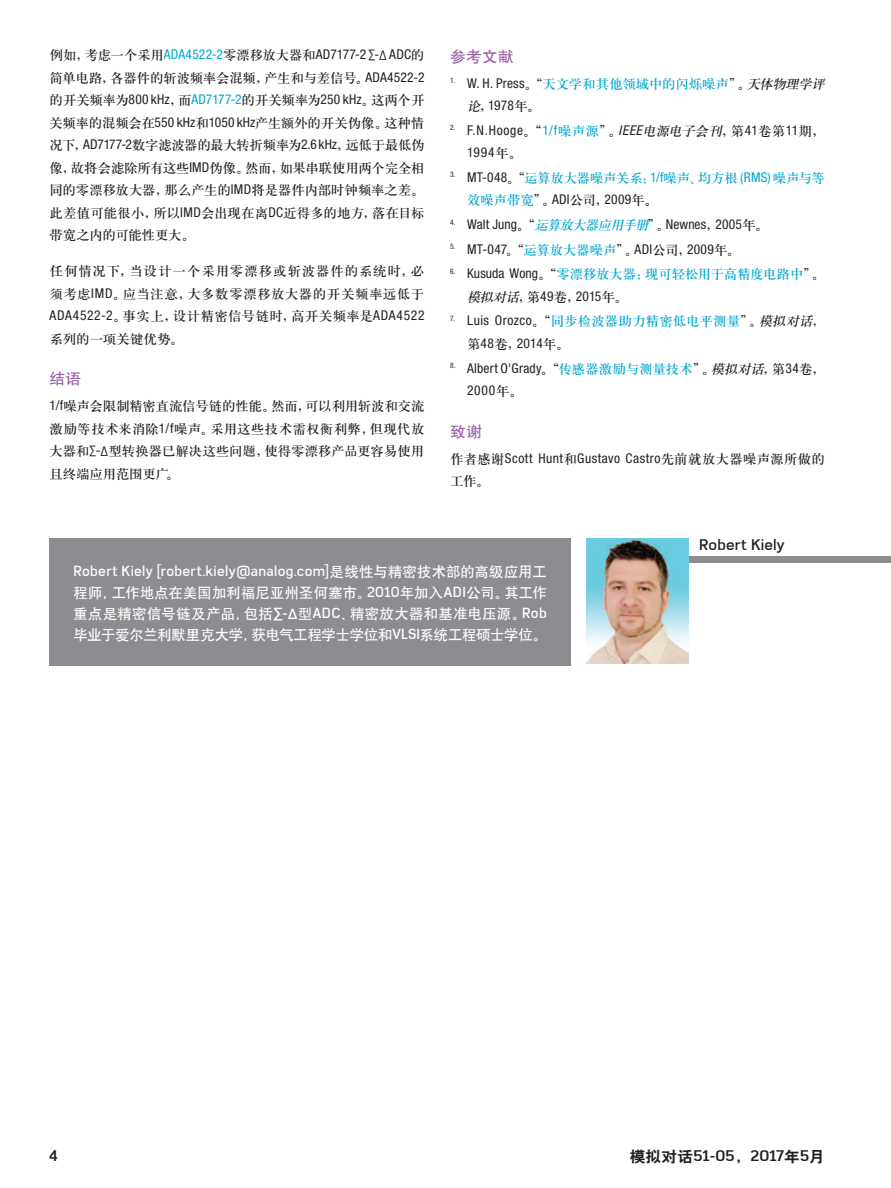
<style>
.page{position:relative;width:891px;height:1188px;background:#fff}
.page>*{position:absolute;margin:0;border:0;box-sizing:border-box;transform-origin:0 0}
.t1{font:700 15px "Azbuka Std";letter-spacing:.01em;color:#231f20;scale:1.05 1}
.H1{font:500 15px "Azbuka Std";letter-spacing:.01em;color:#231f20;scale:1.05 1}
.H1-2{font:15px "H Yb 1 gj";letter-spacing:.02em;color:#9860a8;scale:1.05 1}
.t2{font:700 15px "Azbuka Std";letter-spacing:.01em;color:#231f20}
.Bio{font:14.25px/21px "H Yb 1 gj";color:#fff;text-align:justify}
.Main_Body{font:13.5px/22.5px "H Ya 3 gj";color:#231f20;text-align:justify}
.Main_Body-2{font:condensed 13.5px/22.5px "Helvetica Neue LT Std";letter-spacing:.025em;color:#231f20}
.Main_Body-3{font:13.5px/22.5px "H Ya 3 gj";letter-spacing:-.02em;color:#00a6cf}
.Main_Body-4{font:condensed 13.5px/22.5px "Helvetica Neue LT Std";letter-spacing:.05em;color:#231f20}
.s1{font-family:"Helvetica Neue LT Std";font-stretch:condensed;color:#00a6cf}
.s2{font-family:"Helvetica Neue LT Std";font-stretch:condensed}
.s3{font-family:"Helvetica Neue LT Std";font-stretch:condensed;color:#231f20}
.s4{color:#231f20}
.s5{font-style:italic;color:#231f20}
.s6{font-family:"H Ya 3 gj";font-stretch:normal}
.s7{color:#00a6cf}
.s8{font-family:"H Ya 3 gj";font-stretch:normal;color:#00a6cf}
.s9{font-style:italic}
.s10{font-family:"H Ya 3 gj";font-style:italic;font-stretch:normal}
.s11{font-family:"H Ya 3 gj";font-style:italic;font-stretch:normal;color:#00a6cf}
.s12{font-family:"Azbuka Std";font-weight:500}
.s13{font-family:"H Yb 2 gj";font-weight:400}
</style>
<div class="page">
<div style="left:50px;top:538px;width:521px;height:128px;background:#8c8d90"></div>
<div style="left:638px;top:556px;width:253px;height:6px;background:#8c8d90"></div>
<img style="left:587px;top:538px;width:102px;height:126px">
<p class="Main_Body" style="left:50px;top:44px;width:377px">例如，考虑一个采用<span class="s1">ADA4522-2</span>零漂移放大器和<span class="s2">AD7177-2 ∑-∆ ADC</span>的简单电路，各器件的斩波频率会混频，产生和与差信号。<span class="s2">ADA4522-2</span>的开关频率为<span class="s2">800 kHz</span>，而<span class="s1">AD7177-2</span>的开关频率为<span class="s2">250 kHz</span>。这两个开关频率的混频会在<span class="s2">550 kHz</span>和<span class="s2">1050 kHz</span>产生额外的开关伪像。这种情况下，<span class="s2">AD7177-2</span>数字滤波器的最大转折频率为<span class="s2">2.6 kHz</span>，远低于最低伪像，故将会滤除所有这些<span class="s2">IMD</span>伪像。然而，如果串联使用两个完全相同的零漂移放大器，那么产生的<span class="s2">IMD</span>将是器件内部时钟频率之差。此差值可能很小，所以<span class="s2">IMD</span>会出现在离<span class="s2">DC</span>近得多的地方，落在目标带宽之内的可能性更大。</p>
<p class="Main_Body" style="left:50px;top:260px;width:376px">任何情况下，当设计一个采用零漂移或斩波器件的系统时，必须考虑<span class="s2">IMD</span>。应当注意，大多数零漂移放大器的开关频率远低于<span class="s2">ADA4522-2</span>。事实上，设计精密信号链时，高开关频率是<span class="s2">ADA4522</span>系列的一项关键优势。</p>
<p class="H1-2" style="left:50px;top:371px;width:32px">结语</p>
<p class="Main_Body" style="left:50px;top:395px;width:377px"><span class="s2">1/f</span>噪声会限制精密直流信号链的性能。然而，可以利用斩波和交流激励等技术来消除<span class="s2">1/f</span>噪声。采用这些技术需权衡利弊，但现代放大器和<span class="s2">∑-∆</span>型转换器已解决这些问题，使得零漂移产品更容易使用且终端应用范围更广。</p>
<p class="H1-2" style="left:450px;top:49px;width:62px">参考文献</p>
<p class="Main_Body-3" style="left:467px;top:72px;width:362px;text-indent:-17px"><sup>1.</sup> <span class="s3">W. H. Press</span><span class="s4">。“</span>天文学和其他领域中的闪烁噪声<span class="s4">”。</span><span class="s5">天体物理学评论</span><span class="s4">，</span><span class="s3">1978</span><span class="s4">年。</span></p>
<p class="Main_Body-4" style="left:467px;top:119px;width:359px;text-indent:-17px"><sup>2.</sup> F.N.Hooge<span class="s6">。“</span><span class="s7">1/f</span><span class="s8">噪声源</span><span class="s6">”。</span><span class="s9">IEEE</span><span class="s10">电源电子会刊</span><span class="s6">，第</span>41<span class="s6">卷第</span>11<span class="s6">期，<br></span>1994<span class="s6">年。</span></p>
<p class="Main_Body-3" style="left:467px;top:167px;width:359px;text-indent:-17px"><sup>3.</sup> <span class="s3">MT-048</span><span class="s4">。“</span>运算放大器噪声关系：<span class="s2">1/f</span>噪声、均方根 <span class="s2">(RMS)</span> 噪声与等效噪声带宽<span class="s4">”。</span><span class="s3">ADI</span><span class="s4">公司，</span><span class="s3">2009</span><span class="s4">年。</span></p>
<p class="Main_Body-2" style="left:450px;top:213px;width:320px"><sup>4.</sup> Walt Jung<span class="s6">。“</span><span class="s11">运算放大器应用手册</span><span class="s6">”。</span>Newnes<span class="s6">，</span>2005<span class="s6">年。</span></p>
<p class="Main_Body-2" style="left:450px;top:238px;width:292px"><sup>5.</sup> MT-047<span class="s6">。“</span><span class="s8">运算放大器噪声</span><span class="s6">”。</span>ADI<span class="s6">公司，</span>2009<span class="s6">年。</span></p>
<p class="Main_Body-3" style="left:467px;top:263px;width:359px;text-indent:-17px"><sup>6.</sup> <span class="s3">Kusuda Wong</span><span class="s4">。“</span>零漂移放大器：现可轻松用于高精度电路中<span class="s4">”。</span><span class="s5">模拟对话</span><span class="s4">，第</span><span class="s3">49</span><span class="s4">卷，</span><span class="s3">2015</span><span class="s4">年。</span></p>
<p class="Main_Body-2" style="left:467px;top:309px;width:359px;text-indent:-17px"><sup>7.</sup> Luis Orozco<span class="s6">。“</span><span class="s8">同步检波器助力精密低电平测量</span><span class="s6">”。</span><span class="s10">模拟对话</span><span class="s6">，第</span>48<span class="s6">卷，</span>2014<span class="s6">年。</span></p>
<p class="Main_Body-2" style="left:467px;top:356px;width:359px;text-indent:-17px"><sup>8.</sup> Albert O'Grady<span class="s6">。“</span><span class="s8">传感器激励与测量技术</span><span class="s6">”。</span><span class="s10">模拟对话</span><span class="s6">，第</span>34<span class="s6">卷，<br></span>2000<span class="s6">年。</span></p>
<p class="H1-2" style="left:450px;top:424px;width:32px">致谢</p>
<p class="Main_Body-2" style="left:450px;top:446px;width:376px"><span class="s6">作者感谢</span>Scott Hunt<span class="s6">和</span>Gustavo Castro<span class="s6">先前就放大器噪声源所做的工作。</span></p>
<p class="H1" style="left:699px;top:535px;width:83px">Robert Kiely</p>
<p class="Bio" style="left:74px;top:561px;width:475px"><span class="s12">Robert Kiely [robert.kiely@analog.com]</span>是线性与精密技术部的高级应用工程师，工作地点在美国加利福尼亚州圣何塞市。<span class="s12">2010</span>年加入<span class="s12">ADI</span>公司。其工作重点是精密信号链及产品，包括<span class="s12">∑-∆</span>型<span class="s12">ADC</span>、精密放大器和基准电压源。<span class="s12">Rob</span>毕业于爱尔兰利默里克大学，获电气工程学士学位和<span class="s12">VLSI</span>系统工程硕士学位。</p>
<p class="t2" style="left:50px;top:1147px;width:10px">4</p>
<p class="t1" style="left:630px;top:1146px;width:187px"><span class="s13">模拟对话</span>51-05<span class="s13">，</span>2017<span class="s13">年</span>5<span class="s13">月</span></p>
</div>
